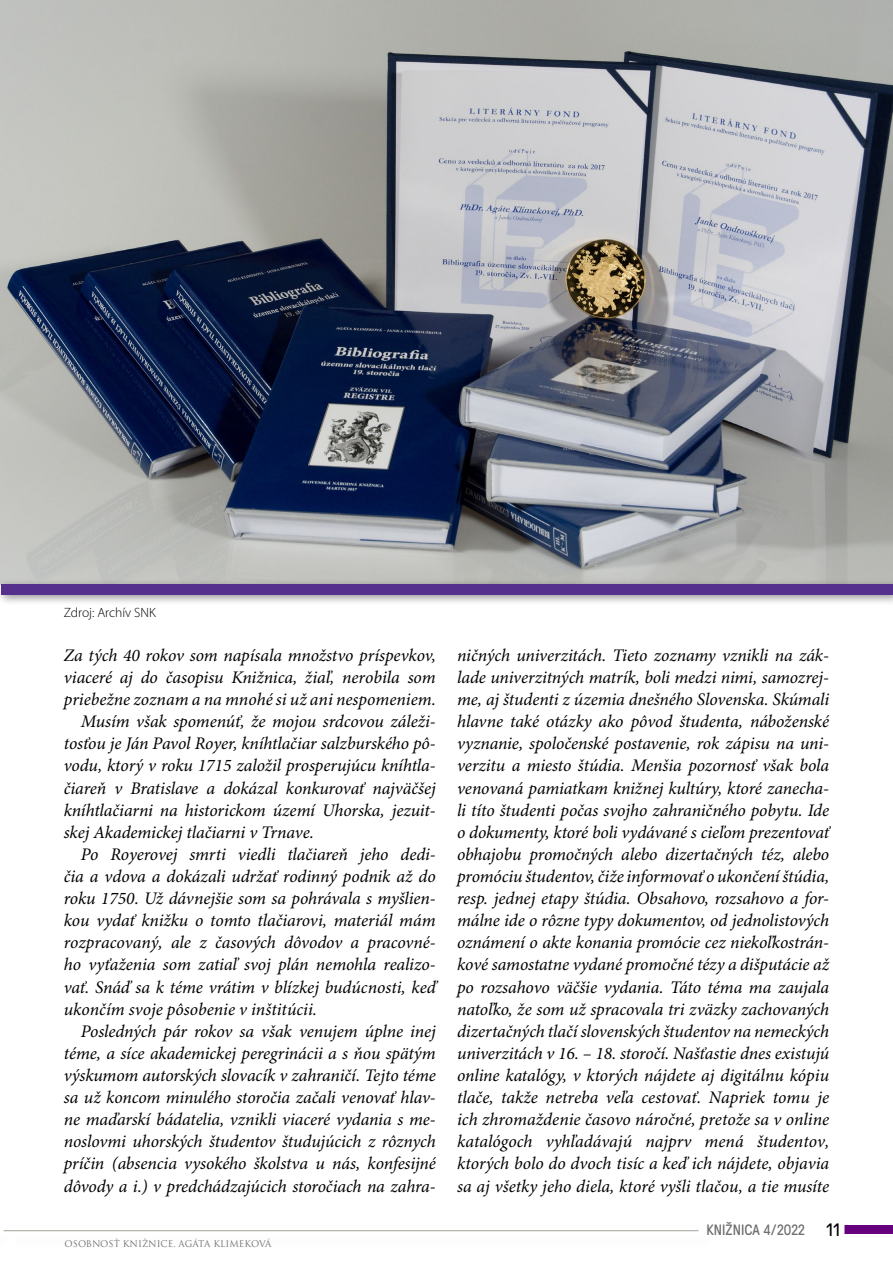
<style>
.page{position:relative;width:893px;height:1263px;background:#fff}
.page>*{position:absolute;margin:0;border:0;box-sizing:border-box;transform-origin:0 0}
.t1{font:italic 17.7px/22px "Minion Pro";letter-spacing:-.005em;color:#000;text-align:justify}
.t2{font:15px "GT Pressura";color:#706f6f}
.t3{font:300 13.5px "Myriad Pro";color:#000}
.t4{font:9px "Trajan Pro";color:#706f6f}
.s1{font-size:18px;color:#000}
</style>
<div class="page">
<div style="left:844px;top:1225px;width:49px;height:9px;background:#66007e"></div>
<hr style="left:4px;top:1230px;width:695px;height:1px;background:#a5a29a">
<img style="left:0;top:0;width:893px;height:579px">
<div style="left:0;top:579px;width:893px;height:27px;background:#000;opacity:.4"></div>
<div style="left:1px;top:584px;width:892px;height:10px;background:#55308d"></div>
<p class="t3" style="left:64px;top:605px;width:94px">Zdroj: Archív SNK</p>
<p class="t1" style="left:64px;top:645px;width:374px">Za tých 40 rokov som napísala množstvo príspevkov,</p>
<p class="t1" style="left:64px;top:667px;width:374px">viaceré aj do časopisu Knižnica, žiaľ, nerobila som</p>
<p class="t1" style="left:64px;top:689px;width:374px">priebežne zoznam a na mnohé si už ani nespomeniem.</p>
<p class="t1" style="left:81px;top:711px;width:357px">Musím však spomenúť, že mojou srdcovou záleži-</p>
<p class="t1" style="left:64px;top:733px;width:374px">tosťou je Ján Pavol Royer, kníhtlačiar salzburského pô-</p>
<p class="t1" style="left:64px;top:755px;width:374px">vodu, ktorý v roku 1715 založil prosperujúcu kníhtla-</p>
<p class="t1" style="left:64px;top:777px;width:374px">čiareň v Bratislave a dokázal konkurovať najväčšej</p>
<p class="t1" style="left:64px;top:800px;width:374px">kníhtlačiarni na historickom území Uhorska, jezuit-</p>
<p class="t1" style="left:64px;top:822px;width:252px">skej Akademickej tlačiarni v Trnave.</p>
<p class="t1" style="left:81px;top:844px;width:357px">Po Royerovej smrti viedli tlačiareň jeho dedi-</p>
<p class="t1" style="left:64px;top:866px;width:374px">čia a vdova a dokázali udržať rodinný podnik až do</p>
<p class="t1" style="left:64px;top:888px;width:374px">roku 1750. Už dávnejšie som sa pohrávala s myšlien-</p>
<p class="t1" style="left:64px;top:910px;width:374px">kou vydať knižku o tomto tlačiarovi, materiál mám</p>
<p class="t1" style="left:64px;top:932px;width:374px">rozpracovaný, ale z časových dôvodov a pracovné-</p>
<p class="t1" style="left:64px;top:954px;width:374px">ho vyťaženia som zatiaľ svoj plán nemohla realizo-</p>
<p class="t1" style="left:64px;top:976px;width:374px">vať. Snáď sa k téme vrátim v blízkej budúcnosti, keď</p>
<p class="t1" style="left:64px;top:999px;width:255px">ukončím svoje pôsobenie v inštitúcii.</p>
<p class="t1" style="left:81px;top:1021px;width:357px">Posledných pár rokov sa však venujem úplne inej</p>
<p class="t1" style="left:64px;top:1043px;width:374px">téme, a síce akademickej peregrinácii a s ňou spätým</p>
<p class="t1" style="left:64px;top:1065px;width:374px">výskumom autorských slovacík v zahraničí. Tejto téme</p>
<p class="t1" style="left:64px;top:1087px;width:374px">sa už koncom minulého storočia začali venovať hlav-</p>
<p class="t1" style="left:64px;top:1109px;width:374px">ne maďarskí bádatelia, vznikli viaceré vydania s me-</p>
<p class="t1" style="left:64px;top:1131px;width:374px">noslovmi uhorských študentov študujúcich z rôznych</p>
<p class="t1" style="left:64px;top:1153px;width:374px">príčin (absencia vysokého školstva u nás, konfesijné</p>
<p class="t1" style="left:64px;top:1175px;width:374px">dôvody a i.) v predchádzajúcich storočiach na zahra-</p>
<p class="t4" style="left:65px;top:1238px;width:208px">OSOBNOSŤ KNIŽNICE. AGÁTA KLIMEKOVÁ</p>
<p class="t1" style="left:457px;top:645px;width:374px">ničných univerzitách. Tieto zoznamy vznikli na zák&shy;lade univerzitných matrík, boli medzi nimi, samozrej&shy;me, aj študenti z územia dnešného Slovenska. Skúmali hlavne také otázky ako pôvod študenta, náboženské vyznanie, spoločenské postavenie, rok zápisu na uni&shy;verzitu a miesto štúdia. Menšia pozornosť však bola venovaná pamiatkam knižnej kultúry, ktoré zanecha&shy;li títo študenti počas svojho zahraničného pobytu. Ide o dokumenty, ktoré boli vydávané s cieľom prezentovať obhajobu promočných alebo dizertačných téz, alebo promóciu študentov, čiže informovať o ukončení štúdia, resp. jednej etapy štúdia. Obsahovo, rozsahovo a for&shy;málne ide o rôzne typy dokumentov, od jednolistových oznámení o akte konania promócie cez niekoľkostrán&shy;kové samostatne vydané promočné tézy a dišputácie až po rozsahovo väčšie vydania. Táto téma ma zaujala natoľko, že som už spracovala tri zväzky zachovaných dizertačných tlačí slovenských študentov na nemeckých univerzitách v 16. – 18. storočí. Našťastie dnes existujú online katalógy, v ktorých nájdete aj digitálnu kópiu tlače, takže netreba veľa cestovať. Napriek tomu je ich zhromaždenie časovo náročné, pretože sa v online katalógoch vyhľadávajú najprv mená študentov, ktorých bolo do dvoch tisíc a keď ich nájdete, objavia sa aj všetky jeho diela, ktoré vyšli tlačou, a tie musíte</p>
<p class="t2" style="left:706px;top:1218px;width:135px">KNIŽNICA 4/2022 <span class="s1">11</span></p>
</div>
